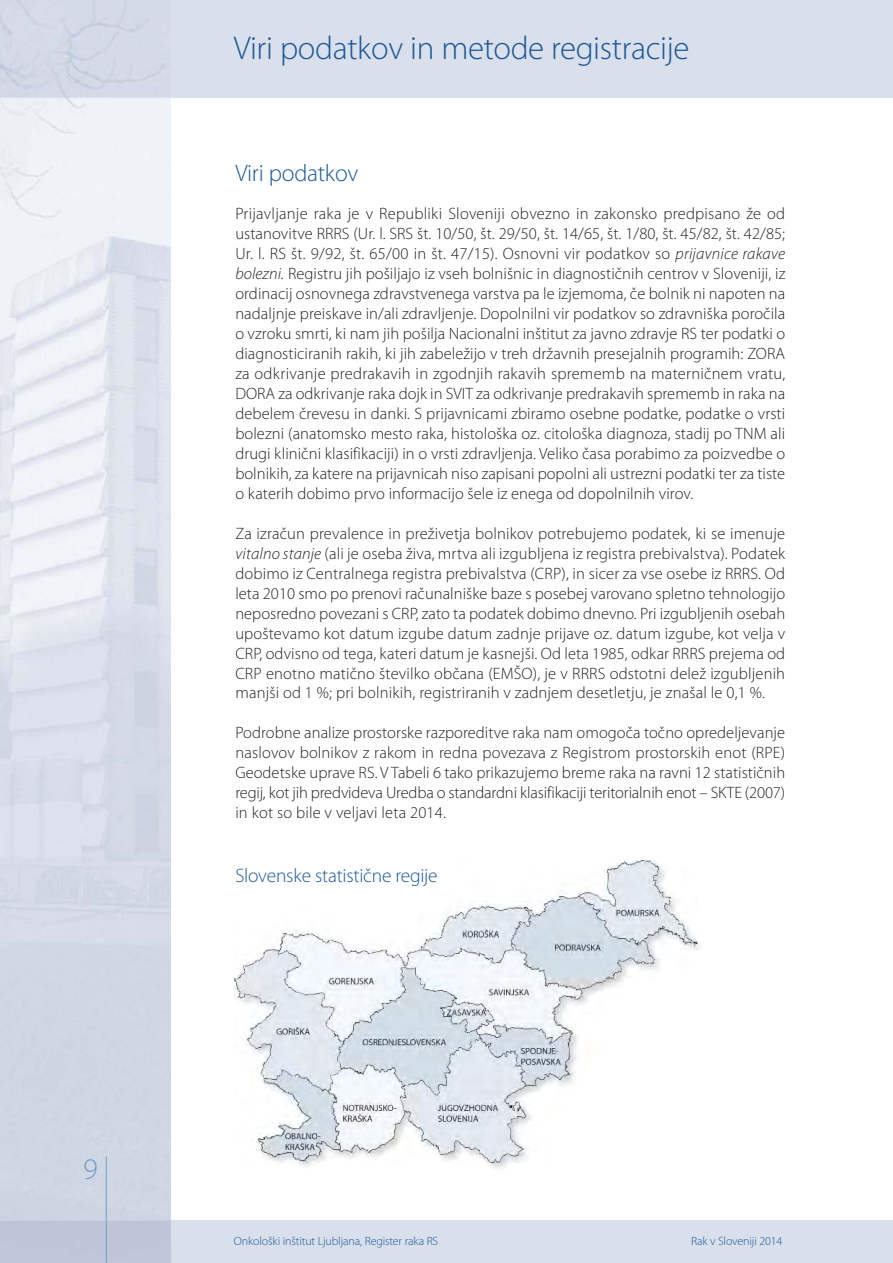
<style>
.page{position:relative;width:893px;height:1263px;background:#fff}
.page>*{position:absolute;margin:0;border:0;box-sizing:border-box;transform-origin:0 0}
.t1{font:300 33px "Myriad Pro";letter-spacing:-.01em;color:#1c5897}
.t2{font:300 30px "Myriad Pro";color:#789bc0}
.t3{font:300 24px "Myriad Pro";letter-spacing:-.01em;color:#1c5897}
.t4{font:300 19.5px "Myriad Pro";letter-spacing:-.01em;color:#1c5897}
.t5{font:300 16.5px/20px "Myriad Pro";letter-spacing:.005em;color:#232424;text-align:justify}
.t6{font:300 12px "Myriad Pro";letter-spacing:-.01em;color:#1c5897}
.s1{font-style:italic}
</style>
<div class="page">
<img style="left:235px;top:860px;width:463px;height:302px">
<div style="left:0;top:1220px;width:893px;height:43px;background:linear-gradient(to right,#c8cfde,#e0e7f0)"></div>
<div style="left:0;top:0;width:893px;height:98px;background:#d9e0eb"></div>
<hr style="left:106px;top:1157px;width:1px;height:106px;background:#789bc0">
<h2 class="t2" style="left:83px;top:1158px;width:16px">9</h2>
<h1 class="t1" style="left:234px;top:35px;width:457px">Viri podatkov in metode registracije</h1>
<h3 class="t3" style="left:235px;top:164px;width:125px">Viri podatkov</h3>
<p class="t5" style="left:235px;top:205px;width:551px">Prijavljanje raka je v Republiki Sloveniji obvezno in zakonsko predpisano že od ustanovitve RRRS (Ur. l. SRS št. 10/50, št. 29/50, št. 14/65, št. 1/80, št. 45/82, št. 42/85; Ur. l. RS št. 9/92, št. 65/00 in št. 47/15). Osnovni vir podatkov so <span class="s1">prijavnice rakave bolezni.</span> Registru jih pošiljajo iz vseh bolnišnic in diagnostičnih centrov v Sloveniji, iz ordinacij osnovnega zdravstvenega varstva pa le izjemoma, če bolnik ni napoten na nadaljnje preiskave in/ali zdravljenje. Dopolnilni vir podatkov so zdravniška poročila o vzroku smrti, ki nam jih pošilja Nacionalni inštitut za javno zdravje RS ter podatki o diagnosticiranih rakih, ki jih zabeležijo v treh državnih presejalnih programih: ZORA za odkrivanje predrakavih in zgodnjih rakavih sprememb na materničnem vratu, DORA za odkrivanje raka dojk in SVIT za odkrivanje predrakavih sprememb in raka na debelem črevesu in danki. S prijavnicami zbiramo osebne podatke, podatke o vrsti bolezni (anatomsko mesto raka, histološka oz. citološka diagnoza, stadij po TNM ali drugi klinični klasifikaciji) in o vrsti zdravljenja. Veliko časa porabimo za poizvedbe o bolnikih, za katere na prijavnicah niso zapisani popolni ali ustrezni podatki ter za tiste o katerih dobimo prvo informacijo šele iz enega od dopolnilnih virov.</p>
<p class="t5" style="left:235px;top:524px;width:551px">Za izračun prevalence in preživetja bolnikov potrebujemo podatek, ki se imenuje <span class="s1">vitalno stanje</span> (ali je oseba živa, mrtva ali izgubljena iz registra prebivalstva). Podatek dobimo iz Centralnega registra prebivalstva (CRP), in sicer za vse osebe iz RRRS. Od leta 2010 smo po prenovi računalniške baze s posebej varovano spletno tehnologijo neposredno povezani s CRP, zato ta podatek dobimo dnevno. Pri izgubljenih osebah upoštevamo kot datum izgube datum zadnje prijave oz. datum izgube, kot velja v CRP, odvisno od tega, kateri datum je kasnejši. Od leta 1985, odkar RRRS prejema od CRP enotno matično številko občana (EMŠO), je v RRRS odstotni delež izgubljenih manjši od 1 %; pri bolnikih, registriranih v zadnjem desetletju, je znašal le 0,1 %.</p>
<p class="t5" style="left:235px;top:724px;width:551px">Podrobne analize prostorske razporeditve raka nam omogoča točno opredeljevanje naslovov bolnikov z rakom in redna povezava z Registrom prostorskih enot (RPE)<br>Geodetske uprave RS. V Tabeli 6 tako prikazujemo breme raka na ravni 12 statističnih regij, kot jih predvideva Uredba o standardni klasifikaciji teritorialnih enot – SKTE (2007) in kot so bile v veljavi leta 2014.</p>
<p class="t4" style="left:235px;top:868px;width:204px">Slovenske statistične regije</p>
<p class="t6" style="left:234px;top:1236px;width:206px">Onkološki inštitut Ljubljana, Register raka RS</p>
<p class="t6" style="left:691px;top:1236px;width:93px">Rak v Sloveniji 2014</p>
</div>
